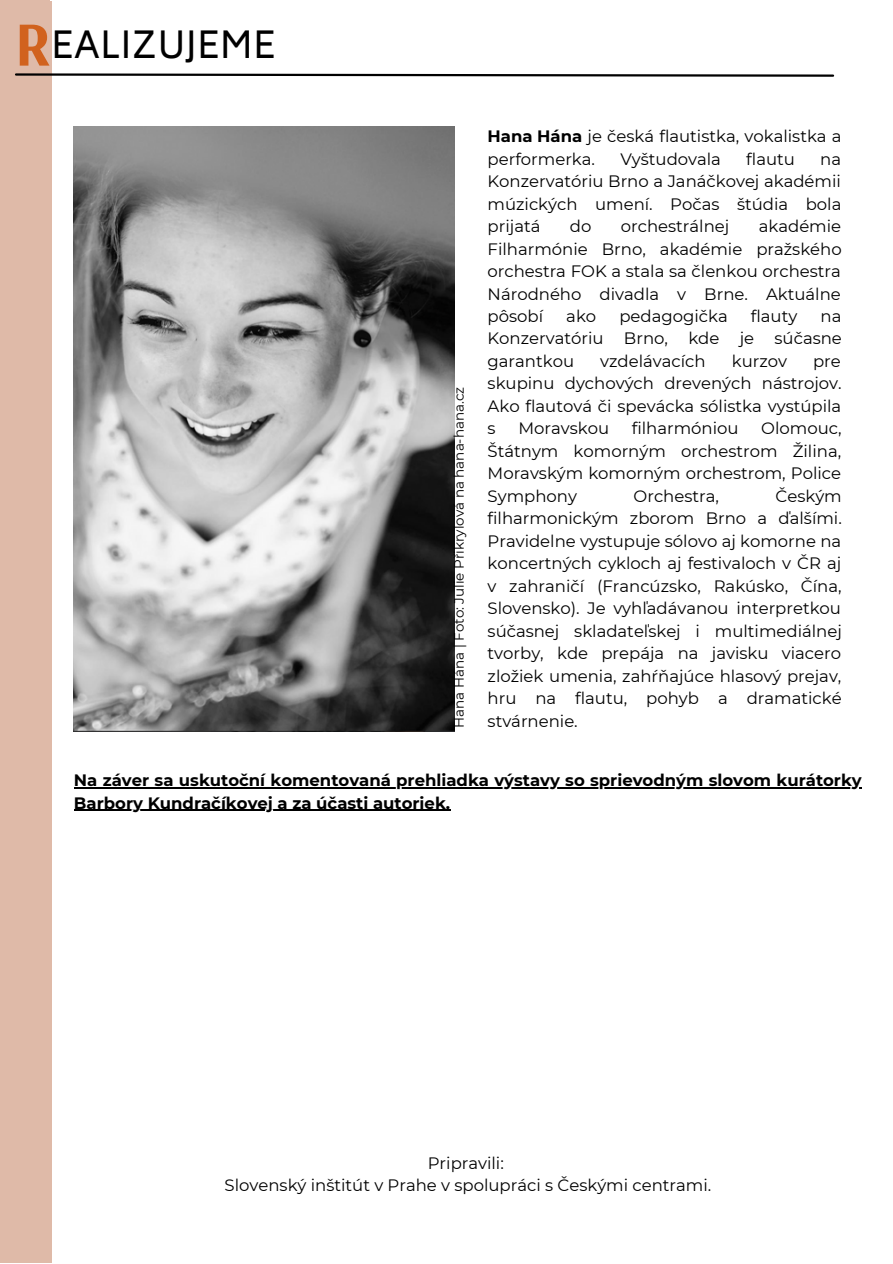
<style>
.page{position:relative;width:893px;height:1264px;background:#fff}
.page>*{position:absolute;margin:0;border:0;box-sizing:border-box;transform-origin:0 0}
.t1{font:700 63px "Arsenal";color:#d1621e}
.t2{font:36px "Biryani";color:#000}
.t3{font:16.5px/22.5px "Montserrat";color:#000;text-align:justify}
.t4{font:700 16.5px/22.5px "Montserrat";color:#000}
.t5{font:13.5px "Montserrat";color:#000}
.s1{font-weight:700}
</style>
<div class="page">
<div style="left:2px;top:1px;width:49px;height:1261px;background:#dfbaa8"></div>
<div style="left:0;top:0;width:49px;height:1262px;background:#dfbaa8"></div>
<svg style="left:15px;top:72px;width:820px;height:6px"></svg>
<img style="left:74px;top:126px;width:380px;height:605px">
<hr style="left:74px;top:787px;width:787px;height:1px;background:#000">
<hr style="left:74px;top:809px;width:376px;height:2px;background:#000">
<p class="t1" style="left:15px;top:3px;width:38px">R</p>
<p class="t2" style="left:51px;top:24px;width:226px">EALIZUJEME</p>
<p class="t5" style="left:450px;top:727px;width:342px;rotate:-90deg">Hana Hána | Foto: Julie Přikrylová na hana-hana.cz</p>
<p class="t3" style="left:487px;top:125px;width:355px"><span class="s1">Hana Hána</span> je česká flautistka, vokalistka a performerka.</p>
<p class="t3" style="left:620px;top:147px;width:102px">Vyštudovala</p>
<p class="t3" style="left:746px;top:147px;width:50px">flautu</p>
<p class="t3" style="left:487px;top:147px;width:355px;text-indent:332px">na Konzervatóriu Brno a Janáčkovej akadémii múzických umení. Počas štúdia bola prijatá</p>
<p class="t3" style="left:570px;top:215px;width:23px">do</p>
<p class="t3" style="left:620px;top:215px;width:110px">orchestrálnej</p>
<p class="t3" style="left:487px;top:215px;width:355px;text-indent:271px">akadémie Filharmónie Brno, akadémie pražského orchestra FOK a stala sa členkou orchestra Národného divadla v Brne. Aktuálne pôsobí</p>
<p class="t3" style="left:566px;top:305px;width:31px">ako</p>
<p class="t3" style="left:619px;top:305px;width:110px">pedagogička</p>
<p class="t3" style="left:750px;top:305px;width:48px">flauty</p>
<p class="t3" style="left:487px;top:305px;width:356px;text-indent:333px">na Konzervatóriu Brno, kde je súčasne garantkou</p>
<p class="t3" style="left:600px;top:350px;width:107px">vzdelávacích</p>
<p class="t3" style="left:731px;top:350px;width:57px">kurzov</p>
<p class="t3" style="left:487px;top:350px;width:355px;text-indent:325px">pre skupinu dychových drevených nástrojov.<br>Ako flautová či spevácka sólistka vystúpila s</p>
<p class="t3" style="left:518px;top:417px;width:92px">Moravskou</p>
<p class="t3" style="left:631px;top:417px;width:108px">filharmóniou</p>
<p class="t3" style="left:487px;top:417px;width:355px;text-indent:274px">Olomouc, Štátnym komorným orchestrom Žilina, Moravským komorným orchestrom, Police Symphony</p>
<p class="t3" style="left:487px;top:485px;width:356px;text-indent:288px">Českým filharmonickým zborom Brno a ďalšími.<br>Pravidelne vystupuje sólovo aj komorne na koncertných cykloch aj festivaloch v ČR aj v zahraničí (Francúzsko, Rakúsko, Čína, Slovensko). Je vyhľadávanou interpretkou súčasnej skladateľskej i multimediálnej tvorby, kde prepája na javisku viacero zložiek umenia, zahŕňajúce hlasový prejav, hru na flautu, pohyb a dramatické</p>
<p class="t3" style="left:633px;top:485px;width:87px">Orchestra,</p>
<p class="t3" style="left:487px;top:709px;width:92px">stvárnenie.</p>
<p class="t4" style="left:74px;top:769px;width:789px">Na záver sa uskutoční komentovaná prehliadka výstavy so sprievodným slovom kurátorky<br>Barbory Kundračíkovej a za účasti autoriek.</p>
<p class="t3" style="left:428px;top:1151px;width:78px">Pripravili:</p>
<p class="t3" style="left:225px;top:1173px;width:488px">Slovenský inštitút v Prahe v spolupráci s Českými centrami.</p>
</div>
